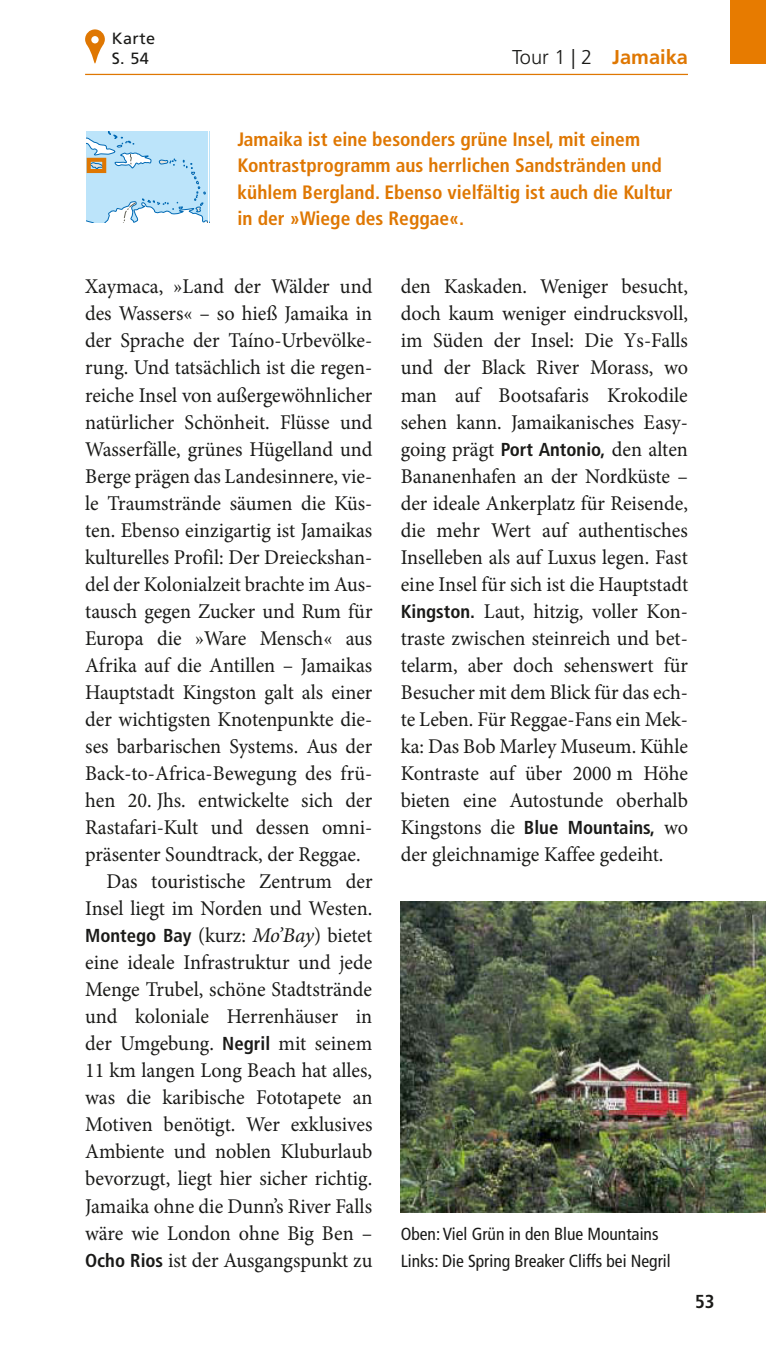
<style>
.page{position:relative;width:766px;height:1347px;background:#fff}
.page>*{position:absolute;margin:0;border:0;box-sizing:border-box;transform-origin:0 0}
.t1{font:21px/27px "Minion Pro";color:#1a1a18;text-align:justify;scale:.96 1}
.t2{font:300 20px "Frutiger LT Pro";color:#1a1a18}
.t3{font:700 condensed 19.5px/26.2px "Frutiger LT Pro";color:#df7702}
.t4{font:700 condensed 18.75px "Frutiger LT Pro";color:#1a1a18}
.t5{font:condensed 17.5px/27px "Frutiger LT Pro";color:#1a1a18}
.t6{font:16.25px/20px "Frutiger LT Pro";letter-spacing:.03em;color:#1a1a18}
.s1{font-weight:700;color:#df7702}
.s2{font-family:"Frutiger LT Pro";font-weight:700;font-stretch:condensed;font-size:18.75px}
.s3{font-style:italic}
</style>
<div class="page">
<hr style="left:85px;top:74px;width:602px;height:1px;background:#df7702">
<div style="left:730px;top:0;width:35px;height:64px;background:#e77b00"></div>
<svg style="left:85px;top:29px;width:20px;height:35px"></svg>
<svg style="left:86px;top:131px;width:122px;height:92px;background:#b9dff5"></svg>
<div style="left:87px;top:158px;width:19px;height:15px;border:4px solid #df7702"></div>
<img style="left:400px;top:901px;width:365px;height:311px">
<p class="t6" style="left:112px;top:30px;width:45px">Karte<br>S. 54</p>
<p class="t2" style="left:512px;top:50px;width:177px">Tour 1 | 2 <span class="s1">Jamaika</span></p>
<p class="t3" style="left:237px;top:128px;width:436px">Jamaika ist eine besonders grüne Insel, mit einem Kontrast programm aus herrlichen Sandstränden und kühlem Bergland. Ebenso vielfältig ist auch die Kultur in der »Wiege des Reggae«.</p>
<p class="t1" style="left:85px;top:275px;width:300px">Xaymaca, »Land der Wälder und</p>
<p class="t1" style="left:85px;top:302px;width:300px">des Wassers« – so hieß Jamaika in</p>
<p class="t1" style="left:85px;top:329px;width:300px">der Sprache der Taíno-Urbevölke-</p>
<p class="t1" style="left:85px;top:356px;width:300px">rung. Und tatsächlich ist die regen-</p>
<p class="t1" style="left:85px;top:383px;width:301px">reiche Insel von außergewöhnlicher</p>
<p class="t1" style="left:85px;top:410px;width:301px">natürlicher Schönheit. Flüsse und</p>
<p class="t1" style="left:85px;top:437px;width:301px">Wasserfälle, grünes Hügelland und</p>
<p class="t1" style="left:85px;top:464px;width:300px">Berge prägen das Landesinnere, vie-</p>
<p class="t1" style="left:85px;top:491px;width:300px">le Traumstrände säumen die Küs-</p>
<p class="t1" style="left:85px;top:518px;width:300px">ten. Ebenso einzigartig ist Jamaikas</p>
<p class="t1" style="left:85px;top:545px;width:301px">kulturelles Profil: Der Dreieckshan-</p>
<p class="t1" style="left:85px;top:572px;width:301px">del der Kolonialzeit brachte im Aus-</p>
<p class="t1" style="left:85px;top:599px;width:301px">tausch gegen Zucker und Rum für</p>
<p class="t1" style="left:85px;top:626px;width:300px">Europa die »Ware Mensch« aus</p>
<p class="t1" style="left:85px;top:653px;width:300px">Afrika auf die Antillen – Jamaikas</p>
<p class="t1" style="left:85px;top:680px;width:301px">Hauptstadt Kingston galt als einer</p>
<p class="t1" style="left:85px;top:707px;width:300px">der wichtigsten Knotenpunkte die-</p>
<p class="t1" style="left:85px;top:734px;width:300px">ses barbarischen Systems. Aus der</p>
<p class="t1" style="left:85px;top:761px;width:300px">Back-to-Africa-Bewegung des frü-</p>
<p class="t1" style="left:85px;top:788px;width:300px">hen 20. Jhs. entwickelte sich der</p>
<p class="t1" style="left:85px;top:815px;width:300px">Rastafari-Kult und dessen omni-</p>
<p class="t1" style="left:85px;top:842px;width:288px">präsenter Soundtrack, der Reggae.</p>
<p class="t1" style="left:106px;top:869px;width:278px">Das touristische Zentrum der</p>
<p class="t1" style="left:85px;top:896px;width:300px">Insel liegt im Norden und Westen.</p>
<p class="t1" style="left:85px;top:923px;width:300px"><span class="s2">Montego Bay</span> (kurz: <span class="s3">Mo’Bay</span>) bietet</p>
<p class="t1" style="left:85px;top:950px;width:301px">eine ideale Infrastruktur und jede</p>
<p class="t1" style="left:85px;top:977px;width:300px">Menge Trubel, schöne Stadtstrände</p>
<p class="t1" style="left:85px;top:1004px;width:300px">und koloniale Herrenhäuser in</p>
<p class="t1" style="left:85px;top:1032px;width:300px">der Umgebung. <span class="s2">Negril</span> mit seinem</p>
<p class="t1" style="left:85px;top:1059px;width:300px">11 km langen Long Beach hat alles,</p>
<p class="t1" style="left:85px;top:1086px;width:301px">was die karibische Fototapete an</p>
<p class="t1" style="left:85px;top:1113px;width:301px">Motiven benötigt. Wer exklusives</p>
<p class="t1" style="left:85px;top:1140px;width:301px">Ambiente und noblen Kluburlaub</p>
<p class="t1" style="left:85px;top:1167px;width:300px">bevorzugt, liegt hier sicher richtig.</p>
<p class="t1" style="left:85px;top:1194px;width:300px">Jamaika ohne die Dunn’s River Falls</p>
<p class="t1" style="left:85px;top:1221px;width:300px">wäre wie London ohne Big Ben –</p>
<p class="t1" style="left:85px;top:1248px;width:301px"><span class="s2">Ocho Rios</span> ist der Ausgangspunkt zu</p>
<p class="t1" style="left:400px;top:275px;width:301px">den Kaskaden. Weniger besucht, doch kaum weniger eindrucksvoll, im Süden der Insel: Die Ys-Falls und der Black River Morass, wo man auf Bootsafaris Krokodile sehen kann. Jamaikanisches Easy&shy;going prägt <span class="s2">Port Antonio,</span> den alten Bananenhafen an der Nordküste – der ideale Ankerplatz für Reisende, die mehr Wert auf authentisches Inselleben als auf Luxus legen. Fast eine Insel für sich ist die Hauptstadt <span class="s2">Kingston.</span> Laut, hitzig, voller Kon&shy;traste zwischen steinreich und bet&shy;telarm, aber doch sehenswert für Besucher mit dem Blick für das ech&shy;te Leben. Für Reggae-Fans ein Mek&shy;ka: Das Bob Marley Museum. Kühle Kontraste auf über 2000 m Höhe bieten eine Autostunde oberhalb Kingstons die <span class="s2">Blue Mountains,</span> wo der gleichnamige Kaffee gedeiht.</p>
<p class="t5" style="left:400px;top:1221px;width:271px">Oben: Viel Grün in den Blue Mountains<br>Links: Die Spring Breaker Cliffs bei Negril</p>
<p class="t4" style="left:694px;top:1294px;width:21px">53</p>
</div>
